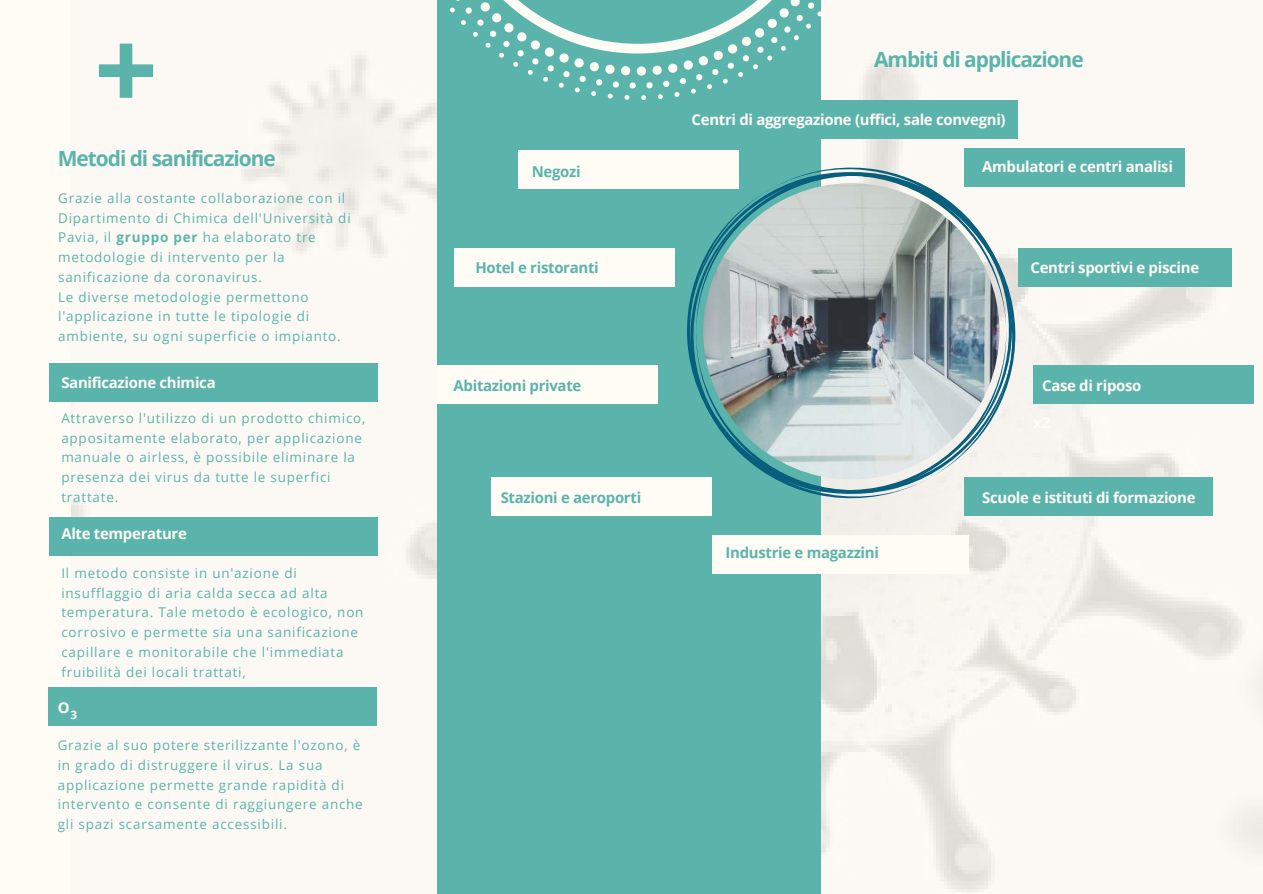
<style>
.page{position:relative;width:1263px;height:894px;background:#fff}
.page>*{position:absolute;margin:0;border:0;box-sizing:border-box;transform-origin:0 0}
.t1{font:700 21px "Open Sans";letter-spacing:-.05em;color:#5bb4ac}
.t2{font:700 15px "Open Sans";letter-spacing:-.02em;color:#fffbf5}
.t3{font:700 15px "Open Sans";letter-spacing:-.02em;color:#5bb4ac}
.t4{font:13.5px/19.6px "Open Sans";letter-spacing:.06em;color:#5bb4ac}
.t5{font:700 11.7px "Open Sans";color:#fffbf5}
.s1{font-weight:700}
</style>
<div class="page">
<div style="left:0;top:0;width:1263px;height:893px;background:#fffbf5"></div>
<img style="left:71px;top:43px;width:1192px;height:849px">
<div style="left:437px;top:0;width:384px;height:893px;background:#5bb4ac"></div>
<div style="left:49px;top:363px;width:328px;height:38px;background:#5bb4ac"></div>
<div style="left:49px;top:517px;width:328px;height:38px;background:#5bb4ac"></div>
<div style="left:48px;top:686px;width:329px;height:39px;background:#5bb4ac"></div>
<svg style="left:99px;top:44px;width:54px;height:54px"></svg>
<svg style="left:395px;top:0;width:485px;height:100px"></svg>
<svg style="left:689px;top:171px;width:326px;height:327px"></svg>
<div style="left:964px;top:148px;width:221px;height:38px;background:#5bb4ac"></div>
<img style="left:703px;top:183px;width:296px;height:296px;border-radius:50%">
<div style="left:1018px;top:248px;width:214px;height:38px;background:#5bb4ac"></div>
<div style="left:1033px;top:365px;width:221px;height:38px;background:#5bb4ac"></div>
<div style="left:964px;top:477px;width:249px;height:38px;background:#5bb4ac"></div>
<div style="left:712px;top:535px;width:256px;height:38px;background:#fffbf5"></div>
<div style="left:519px;top:150px;width:220px;height:38px;background:#fffbf5"></div>
<div style="left:454px;top:248px;width:220px;height:38px;background:#fffbf5"></div>
<div style="left:437px;top:365px;width:221px;height:38px;background:#fffbf5"></div>
<div style="left:491px;top:477px;width:221px;height:38px;background:#fffbf5"></div>
<div style="left:712px;top:100px;width:306px;height:38px;background:#5bb4ac"></div>
<h1 class="t1" style="left:58px;top:144px;width:219px">Metodi di sanificazione</h1>
<p class="t4" style="left:58px;top:188px;width:294px">Grazie alla costante collaborazione con il Dipartimento di Chimica dell'Università di Pavia, il <span class="s1">gruppo per</span> ha elaborato tre metodologie di intervento per la sanificazione da coronavirus.<br>Le diverse metodologie permettono l'applicazione in tutte le tipologie di ambiente, su ogni superficie o impianto.</p>
<p class="t2" style="left:61px;top:372px;width:156px">Sanificazione chimica</p>
<p class="t4" style="left:61px;top:407px;width:306px">Attraverso l'utilizzo di un prodotto chimico, appositamente elaborato, per applicazione manuale o airless, è possibile eliminare la presenza dei virus da tutte le superfici trattate.</p>
<p class="t2" style="left:61px;top:523px;width:127px">Alte temperature</p>
<p class="t4" style="left:61px;top:562px;width:304px">Il metodo consiste in un'azione di insufflaggio di aria calda secca ad alta temperatura. Tale metodo è ecologico, non corrosivo e permette sia una sanificazione capillare e monitorabile che l'immediata fruibilità dei locali trattati,</p>
<p class="t2" style="left:58px;top:697px;width:13px">O</p>
<p class="t4" style="left:58px;top:735px;width:307px">Grazie al suo potere sterilizzante l'ozono, è in grado di distruggere il virus. La sua applicazione permette grande rapidità di intervento e consente di raggiungere anche gli spazi scarsamente accessibili.</p>
<p class="t5" style="left:70px;top:705px;width:8px">3</p>
<h1 class="t1" style="left:874px;top:45px;width:211px">Ambiti di applicazione</h1>
<p class="t2" style="left:692px;top:109px;width:316px">Centri di aggregazione (uffici, sale convegni)</p>
<p class="t3" style="left:532px;top:160px;width:51px">Negozi</p>
<p class="t2" style="left:982px;top:156px;width:192px">Ambulatori e centri analisi</p>
<p class="t3" style="left:475px;top:257px;width:125px">Hotel e ristoranti</p>
<p class="t2" style="left:1030px;top:257px;width:170px">Centri sportivi e piscine</p>
<p class="t3" style="left:454px;top:374px;width:129px">Abitazioni private</p>
<p class="t2" style="left:1042px;top:374px;width:101px">Case di riposo</p>
<p class="t3" style="left:501px;top:487px;width:142px">Stazioni e aeroporti</p>
<p class="t2" style="left:982px;top:487px;width:215px">Scuole e istituti di formazione</p>
<p class="t3" style="left:726px;top:542px;width:155px">Industrie e magazzini</p>
</div>
